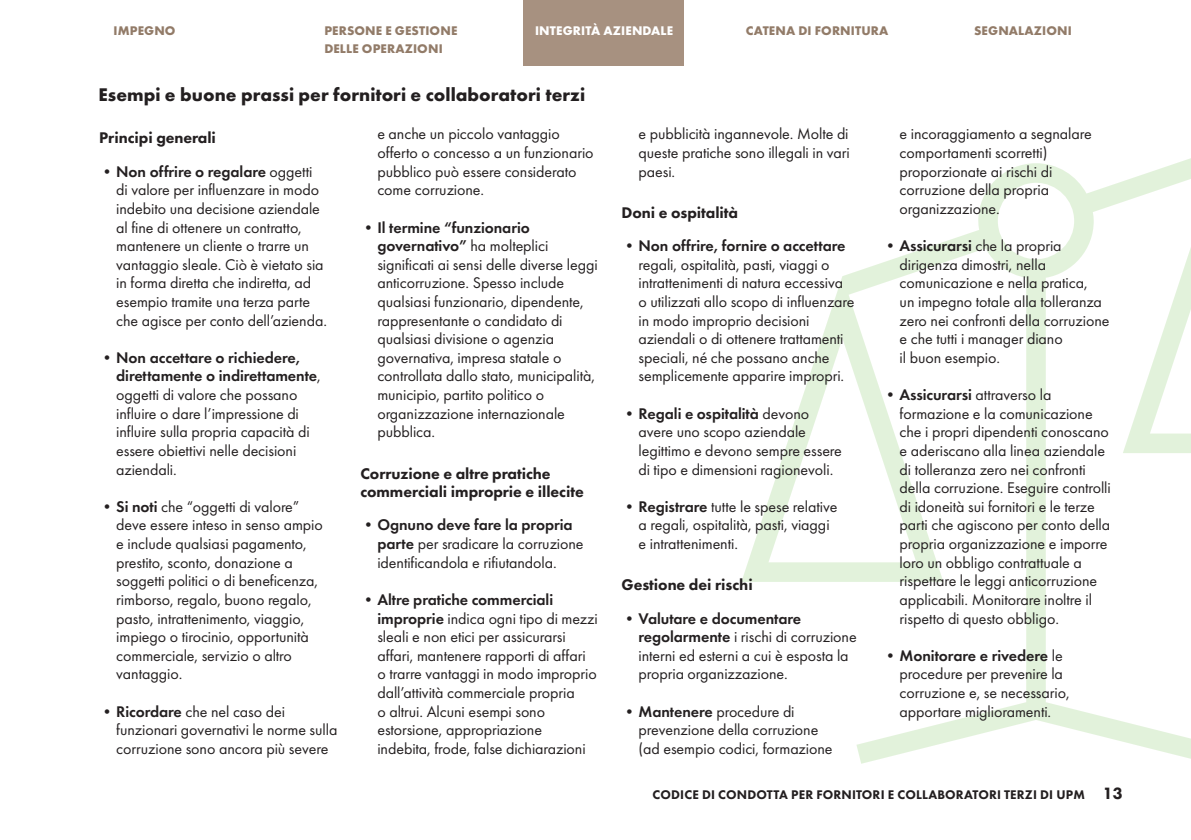
<style>
.page{position:relative;width:1191px;height:840px;background:#fff}
.page>*{position:absolute;margin:0;border:0;box-sizing:border-box;transform-origin:0 0}
.BODY_bullets_heading{font:700 19px "Futura PT";color:#231f20}
.t1{font:16px/18.6px "Futura PT";letter-spacing:-.005em;color:#231f20}
.BODY_bullets_heading-2{font:800 16px/18.6px "Futura PT";letter-spacing:-.005em;color:#231f20}
.NAVIGATION{font:700 13px "Futura PT";letter-spacing:.01em;color:#927b68}
.t2{font:800 13px "Futura PT";letter-spacing:.01em;color:#231f20}
.NAVIGATION-2{font:700 13px "Futura PT";letter-spacing:.01em;color:#fff}
.s1{font-weight:600}
.s2{font-size:17px}
</style>
<div class="page">
<svg style="left:741px;top:158px;width:450px;height:605px"></svg>
<div style="left:524px;top:0;width:160px;height:65px;background:#a79180"></div>
<p class="NAVIGATION" style="left:113px;top:23px;width:64px">IMPEGNO</p>
<p class="NAVIGATION" style="left:324px;top:23px;width:134px">PERSONE E GESTIONE</p>
<p class="NAVIGATION-2" style="left:535px;top:23px;width:140px">INTEGRITÀ AZIENDALE</p>
<p class="NAVIGATION" style="left:746px;top:23px;width:144px">CATENA DI FORNITURA</p>
<p class="NAVIGATION" style="left:974px;top:23px;width:99px">SEGNALAZIONI</p>
<p class="NAVIGATION" style="left:324px;top:41px;width:120px">DELLE OPERAZIONI</p>
<p class="BODY_bullets_heading" style="left:99px;top:82px;width:488px">Esempi e buone prassi per fornitori e collaboratori terzi</p>
<p class="BODY_bullets_heading-2" style="left:99px;top:128px;width:118px">Principi generali</p>
<p class="t1" style="left:116px;top:162px;width:212px;text-indent:-17px">•<span class="s1">Non offrire o regalare</span> oggetti di valore per influenzare in modo indebito una decisione aziendale al fine di ottenere un contratto, mantenere un cliente o trarre un vantaggio sleale. Ciò è vietato sia in forma diretta che indiretta, ad esempio tramite una terza parte che agisce per conto dell’azienda.</p>
<p class="t1" style="left:116px;top:348px;width:206px;text-indent:-17px">•<span class="s1">Non accettare o richiedere, direttamente o indirettamente</span>, oggetti di valore che possano influire o dare l’impressione di influire sulla propria capacità di essere obiettivi nelle decisioni aziendali.</p>
<p class="t1" style="left:116px;top:497px;width:208px;text-indent:-17px">•<span class="s1">Si noti</span> che “oggetti di valore” deve essere inteso in senso ampio e include qualsiasi pagamento, prestito, sconto, donazione a soggetti politici o di beneficenza, rimborso, regalo, buono regalo, pasto, intrattenimento, viaggio, impiego o tirocinio, opportunità commerciale, servizio o altro vantaggio.</p>
<p class="t1" style="left:116px;top:701px;width:223px;text-indent:-17px">•<span class="s1">Ricordare</span> che nel caso dei funzionari governativi le norme sulla corruzione sono ancora più severe</p>
<p class="t1" style="left:377px;top:125px;width:218px">e anche un piccolo vantaggio offerto o concesso a un funzionario pubblico può essere considerato come corruzione.</p>
<p class="t1" style="left:377px;top:218px;width:222px;text-indent:-17px">•<span class="s1">Il termine “funzionario governativo”</span> ha molteplici significati ai sensi delle diverse leggi anticorruzione. Spesso include qualsiasi funzionario, dipendente, rappresentante o candidato di qualsiasi divisione o agenzia governativa, impresa statale o controllata dallo stato, municipalità, municipio, partito politico o organizzazione internazionale pubblica.</p>
<p class="BODY_bullets_heading-2" style="left:360px;top:463px;width:225px">Corruzione e altre pratiche commerciali improprie e illecite</p>
<p class="t1" style="left:377px;top:515px;width:208px;text-indent:-17px">•<span class="s1">Ognuno deve fare la propria parte</span> per sradicare la corruzione identificandola e rifiutandola.</p>
<p class="t1" style="left:377px;top:590px;width:222px;text-indent:-17px">•<span class="s1">Altre pratiche commerciali improprie</span> indica ogni tipo di mezzi sleali e non etici per assicurarsi affari, mantenere rapporti di affari o trarre vantaggi in modo improprio dall’attività commerciale propria<br>o altrui. Alcuni esempi sono estorsione, appropriazione indebita, frode, false dichiarazioni</p>
<p class="t1" style="left:638px;top:125px;width:213px;text-align:justify">e pubblicità ingannevole. Molte di queste pratiche sono illegali in vari paesi.</p>
<p class="BODY_bullets_heading-2" style="left:621px;top:203px;width:118px">Doni e ospitalità</p>
<p class="t1" style="left:638px;top:236px;width:217px;text-indent:-17px">•<span class="s1">Non offrire, fornire o accettare </span>regali, ospitalità, pasti, viaggi o intrattenimenti di natura eccessiva o utilizzati allo scopo di influenzare in modo improprio decisioni aziendali o di ottenere trattamenti speciali, né che possano anche semplicemente apparire impropri.</p>
<p class="t1" style="left:638px;top:404px;width:205px;text-indent:-17px">•<span class="s1">Regali e ospitalità</span> devono avere uno scopo aziendale legittimo e devono sempre essere di tipo e dimensioni ragionevoli.</p>
<p class="t1" style="left:638px;top:497px;width:200px;text-indent:-17px">•<span class="s1">Registrare</span> tutte le spese relative a regali, ospitalità, pasti, viaggi e intrattenimenti.</p>
<p class="BODY_bullets_heading-2" style="left:621px;top:575px;width:133px">Gestione dei rischi</p>
<p class="t1" style="left:638px;top:608px;width:220px;text-indent:-17px">•<span class="s1">Valutare e documentare regolarmente</span> i rischi di corruzione interni ed esterni a cui è esposta la propria organizzazione.</p>
<p class="t1" style="left:638px;top:701px;width:195px;text-indent:-17px">•<span class="s1">Mantenere</span> procedure di prevenzione della corruzione (ad esempio codici, formazione</p>
<p class="t1" style="left:899px;top:125px;width:194px">e incoraggiamento a segnalare comportamenti scorretti) proporzionate ai rischi di corruzione della propria organizzazione.</p>
<p class="t1" style="left:899px;top:236px;width:211px;text-indent:-17px">•<span class="s1">Assicurarsi</span> che la propria dirigenza dimostri, nella comunicazione e nella pratica,<br>un impegno totale alla tolleranza zero nei confronti della corruzione e che tutti i manager diano<br>il buon esempio.</p>
<p class="t1" style="left:899px;top:385px;width:213px;text-indent:-17px">•<span class="s1">Assicurarsi</span> attraverso la formazione e la comunicazione che i propri dipendenti conoscano e aderiscano alla linea aziendale di tolleranza zero nei confronti della corruzione. Eseguire controlli di idoneità sui fornitori e le terze parti che agiscono per conto della propria organizzazione e imporre loro un obbligo contrattuale a rispettare le leggi anticorruzione applicabili. Monitorare inoltre il rispetto di questo obbligo.</p>
<p class="t1" style="left:899px;top:645px;width:171px;text-indent:-17px">•<span class="s1">Monitorare e rivedere</span> le procedure per prevenire la corruzione e, se necessario, apportare miglioramenti.</p>
<p class="t2" style="left:652px;top:786px;width:472px">CODICE DI CONDOTTA PER FORNITORI E COLLABORATORI TERZI DI UPM <span class="s2">13</span></p>
</div>
